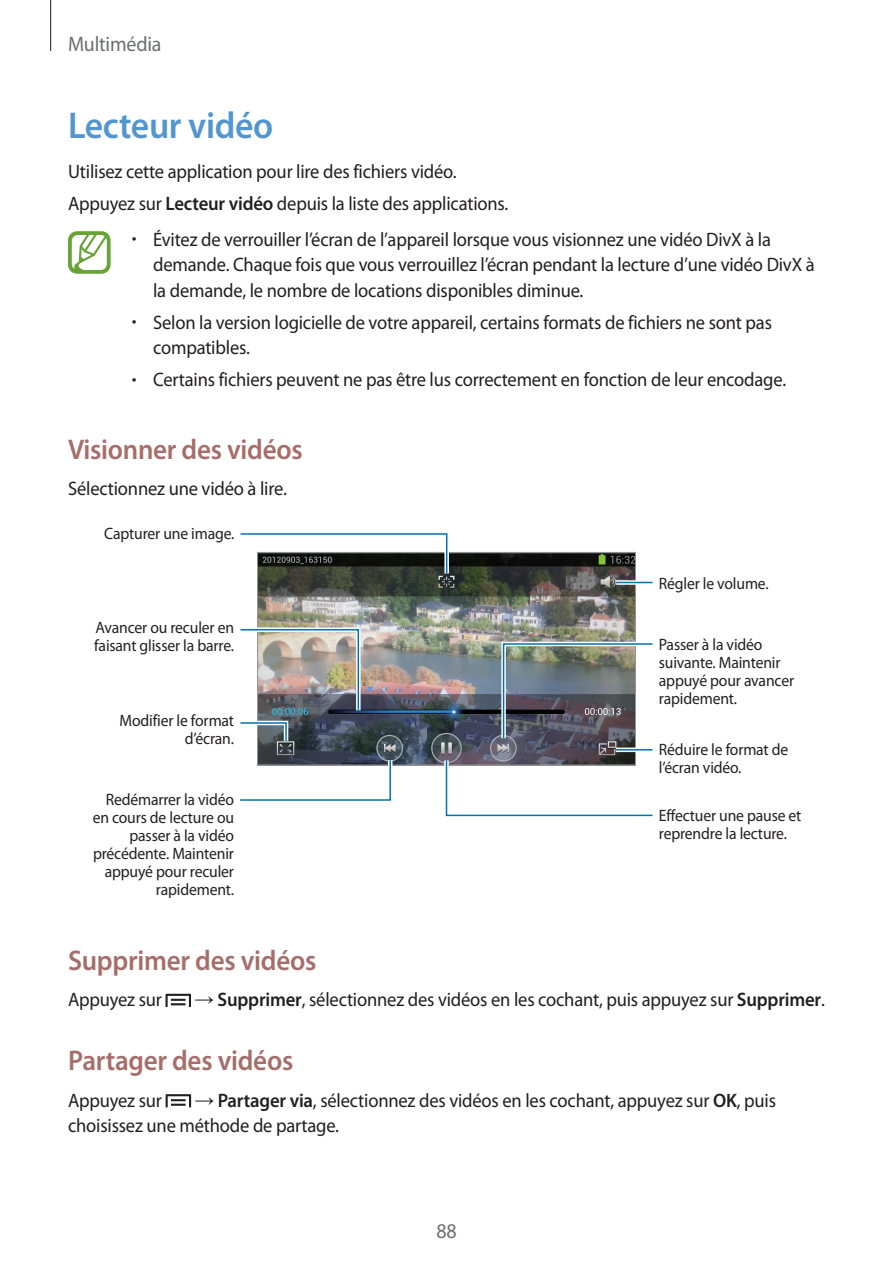
<style>
.page{position:relative;width:893px;height:1263px;background:#fff}
.page>*{position:absolute;margin:0;border:0;box-sizing:border-box;transform-origin:0 0}
.t1{font:600 37.5px "Myriad Pro";letter-spacing:-.01em;color:#5296d1;scale:.95 1}
.t2{font:600 28.5px "Myriad Pro";letter-spacing:-.01em;color:#a66e6a;scale:.95 1}
.t3{font:21px "Myriad Pro";letter-spacing:-.01em;color:#6c6d70;scale:.95 1}
.t4{font:19.5px/25.5px "Myriad Pro";letter-spacing:-.01em;color:#231f20;scale:.95 1}
.t5{font:16.5px/18px "Myriad Pro";letter-spacing:-.01em;color:#231f20;scale:.95 1}
.s1{font-weight:600}
.s2{font-weight:300}
.s3{font-family:"Arial"}
</style>
<div class="page">
<hr style="left:50px;top:0;width:1px;height:51px;background:#231f20">
<svg style="left:68px;top:231px;width:43px;height:43px"></svg>
<img style="left:259px;top:554px;width:375px;height:209px">
<svg style="left:240px;top:756px;width:155px;height:45px"></svg>
<img style="left:499px;top:639px;width:154px;height:104px">
<svg style="left:442px;top:756px;width:211px;height:61px"></svg>
<img style="left:240px;top:625px;width:123px;height:120px">
<svg style="left:240px;top:533px;width:211px;height:45px"></svg>
<div style="left:616px;top:580px;width:36px;height:5px;background:#bedbea"></div>
<hr style="left:616px;top:582px;width:36px;height:1px;background:#0073ae">
<svg style="left:616px;top:747px;width:36px;height:5px"></svg>
<hr style="left:616px;top:749px;width:36px;height:1px;background:#0073ae">
<svg style="left:165px;top:994px;width:26px;height:13px"></svg>
<svg style="left:166px;top:1094px;width:25px;height:13px"></svg>
<p class="t3" style="left:68px;top:31px;width:100px">Multimédia</p>
<h1 class="t1" style="left:68px;top:101px;width:217px">Lecteur vidéo</h1>
<p class="t4" style="left:68px;top:155px;width:465px;line-height:32px">Utilisez cette application pour lire des fichiers vidéo.<br>Appuyez sur <span class="s1">Lecteur vidéo</span> depuis la liste des applications.</p>
<p class="t4" style="left:153px;top:226px;width:698px;text-indent:-21px"><span class="s2">•</span> Évitez de verrouiller l’écran de l’appareil lorsque vous visionnez une vidéo DivX à la demande. Chaque fois que vous verrouillez l’écran pendant la lecture d’une vidéo DivX à la demande, le nombre de locations disponibles diminue.</p>
<p class="t4" style="left:153px;top:309px;width:653px;text-indent:-21px"><span class="s2">•</span> Selon la version logicielle de votre appareil, certains formats de fichiers ne sont pas compatibles.</p>
<p class="t4" style="left:132px;top:366px;width:690px"><span class="s2">•</span> Certains fichiers peuvent ne pas être lus correctement en fonction de leur encodage.</p>
<h2 class="t2" style="left:68px;top:431px;width:249px">Visionner des vidéos</h2>
<p class="t4" style="left:68px;top:475px;width:232px">Sélectionnez une vidéo à lire.</p>
<p class="t5" style="left:104px;top:524px;width:139px">Capturer une image.</p>
<p class="t5" style="left:94px;top:618px;width:149px">Avancer ou reculer en faisant glisser la barre.</p>
<p class="t5" style="left:120px;top:711px;width:122px;text-align:right">Modifier le format d’écran.</p>
<p class="t5" style="left:93px;top:790px;width:150px;text-align:right">Redémarrer la vidéo en cours de lecture ou passer à la vidéo précédente. Maintenir appuyé pour reculer rapidement.</p>
<p class="t5" style="left:659px;top:574px;width:117px">Régler le volume.</p>
<p class="t5" style="left:659px;top:635px;width:144px">Passer à la vidéo suivante. Maintenir appuyé pour avancer rapidement.</p>
<p class="t5" style="left:659px;top:740px;width:138px">Réduire le format de l’écran vidéo.</p>
<p class="t5" style="left:659px;top:806px;width:152px">Effectuer une pause et reprendre la lecture.</p>
<h2 class="t2" style="left:68px;top:942px;width:263px">Supprimer des vidéos</h2>
<p class="t4" style="left:68px;top:986px;width:100px">Appuyez sur</p>
<p class="t4" style="left:195px;top:986px;width:665px"><span class="s3">→</span> <span class="s1">Supprimer</span>, sélectionnez des vidéos en les cochant, puis appuyez sur <span class="s1">Supprimer</span>.</p>
<h2 class="t2" style="left:68px;top:1043px;width:239px">Partager des vidéos</h2>
<p class="t4" style="left:68px;top:1087px;width:100px">Appuyez sur</p>
<p class="t4" style="left:68px;top:1087px;width:747px;text-indent:127px"><span class="s3">→</span> <span class="s1">Partager via</span>, sélectionnez des vidéos en les cochant, appuyez sur <span class="s1">OK</span>, puis choisissez une méthode de partage.</p>
<p class="t3" style="left:436px;top:1218px;width:23px">88</p>
</div>
